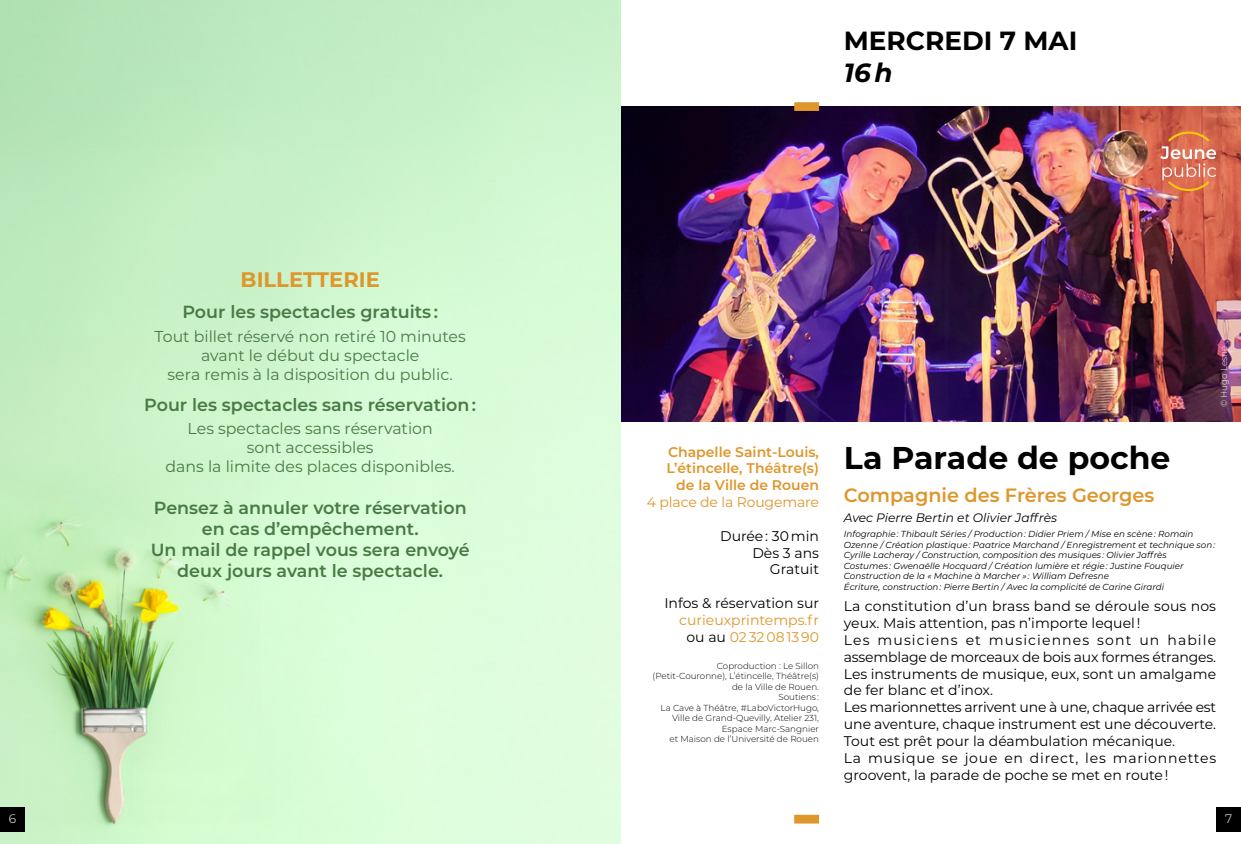
<style>
.page{position:relative;width:1241px;height:844px;background:#fff}
.page>*{position:absolute;margin:0;border:0;box-sizing:border-box;transform-origin:0 0}
.t1{font:700 31.5px "Montserrat";color:#000}
.t2{font:700 26.25px "Montserrat";color:#000}
.t3{font:italic 700 26.25px "Montserrat";color:#000}
.t4{font:700 21px "Montserrat";color:#df962a}
.t5{font:600 19.25px "Montserrat";color:#df962a}
.t6{font:600 17.5px/21px "Montserrat";color:#497a45;text-align:center}
.t7{font:15.75px/18.9px "Montserrat";color:#497a45;text-align:center}
.t8{font:14px/16.8px "Montserrat";color:#000}
.t9{font:600 14px/16.8px "Montserrat";color:#df962a;text-align:right}
.t10{font:14px/16.8px "Montserrat";color:#df962a;text-align:center}
.t11{font:italic 12.25px "Montserrat";color:#000}
.t12{font:300 12.25px "Montserrat";color:#fff}
.t13{font:italic 8.75px/10.5px "Montserrat";color:#000}
.t14{font:300 8.75px/10.5px "Montserrat";color:#000;text-align:right}
.t15{font:300 8.75px "Montserrat";color:#fff}
.s1{color:#000}
</style>
<div class="page">
<img style="left:620px;top:107px;width:620px;height:315px">
<div style="left:794px;top:102px;width:25px;height:9px;background:#df962a"></div>
<div style="left:794px;top:814px;width:25px;height:9px;background:#df962a"></div>
<svg style="left:1160px;top:131px;width:55px;height:60px;background:#df8162"></svg>
<img style="left:0;top:0;width:620px;height:843px">
<div style="left:0;top:806px;width:25px;height:25px;background:#000"></div>
<div style="left:1215px;top:806px;width:25px;height:25px;background:#000"></div>
<h3 class="t4" style="left:240px;top:264px;width:141px">BILLETTERIE</h3>
<p class="t6" style="left:182px;top:300px;width:257px">Pour les spectacles gratuits :</p>
<p class="t7" style="left:155px;top:326px;width:313px">Tout billet réservé non retiré 10 minutes avant le début du spectacle<br>sera remis à la disposition du public.</p>
<p class="t6" style="left:144px;top:393px;width:333px">Pour les spectacles sans réservation :</p>
<p class="t7" style="left:165px;top:419px;width:291px">Les spectacles sans réservation<br>sont accessibles<br>dans la limite des places disponibles.</p>
<p class="t6" style="left:151px;top:496px;width:320px">Pensez à annuler votre réservation en cas d’empêchement.<br>Un mail de rappel vous sera envoyé deux jours avant le spectacle.</p>
<h2 class="t2" style="left:843px;top:22px;width:235px">MERCREDI 7 MAI</h2>
<h2 class="t3" style="left:843px;top:53px;width:50px">16 h</h2>
<p class="t9" style="left:666px;top:442px;width:154px">Chapelle Saint-Louis,<br>L’étincelle, Théâtre(s) de la Ville de Rouen</p>
<p class="t10" style="left:647px;top:493px;width:173px">4 place de la Rougemare</p>
<p class="t8" style="left:720px;top:526px;width:100px;text-align:right">Durée : 30 min<br>Dès 3 ans<br>Gratuit</p>
<p class="t8" style="left:664px;top:594px;width:156px">Infos &amp; réservation sur</p>
<p class="t10" style="left:679px;top:610px;width:141px">curieuxprintemps.fr <span class="s1">ou au</span> 02 32 08 13 90</p>
<p class="t14" style="left:652px;top:660px;width:168px">Coproduction : Le Sillon (Petit-Couronne), L’étincelle, Théâtre(s) de la Ville de Rouen.<br>Soutiens :<br>La Cave à Théâtre, #LaboVictorHugo,<br>Ville de Grand-Quevilly, Atelier 231,<br>Espace Marc-Sangnier<br>et Maison de l’Université de Rouen</p>
<p class="t15" style="left:1217px;top:407px;width:63px;rotate:-90deg">© Hugo Lesné</p>
<h1 class="t1" style="left:843px;top:435px;width:328px">La Parade de poche</h1>
<h3 class="t5" style="left:843px;top:481px;width:312px">Compagnie des Frères Georges</h3>
<p class="t11" style="left:843px;top:508px;width:215px">Avec Pierre Bertin et Olivier Jaffrès</p>
<p class="t13" style="left:843px;top:528px;width:373px">Infographie : Thibault Séries / Production : Didier Priem / Mise en scène : Romain Ozenne / Création plastique : Paatrice Marchand / Enregistrement et technique son :<br>Cyrille Lacheray / Construction, composition des musiques : Olivier Jaffrès<br>Costumes : Gwenaëlle Hocquard / Création lumière et régie : Justine Fouquier Construction de la « Machine à Marcher » : William Defresne<br>Écriture, construction : Pierre Bertin / Avec la complicité de Carine Girardi</p>
<p class="t8" style="left:843px;top:597px;width:374px">La constitution d’un brass band se déroule sous nos yeux. Mais attention, pas n’importe lequel !<br>Les musiciens et musiciennes sont un habile assemblage de morceaux de bois aux formes étranges.<br>Les instruments de musique, eux, sont un amalgame de fer blanc et d’inox.<br>Les marionnettes arrivent une à une, chaque arrivée est une aventure, chaque instrument est une découverte.<br>Tout est prêt pour la déambulation mécanique.<br>La musique se joue en direct, les marionnettes groovent, la parade de poche se met en route !</p>
<p class="t12" style="left:9px;top:810px;width:9px">6</p>
<p class="t12" style="left:1224px;top:810px;width:9px">7</p>
</div>
